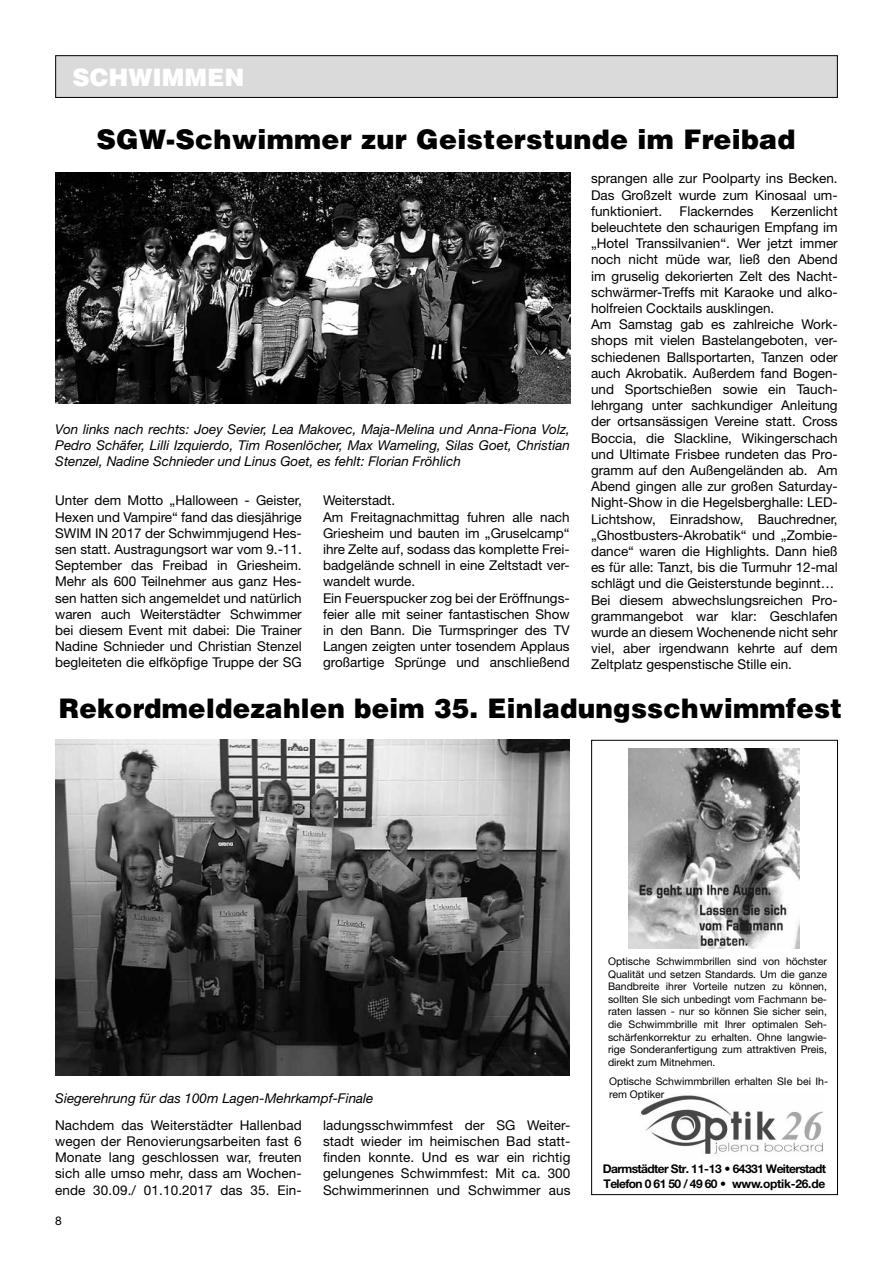
<style>
.page{position:relative;width:893px;height:1263px;background:#fff}
.page>*{position:absolute;margin:0;border:0;box-sizing:border-box;transform-origin:0 0}
.t1{font:900 27px "Helvetica";letter-spacing:.01em;color:#000}
.t2{font:900 24px "Helvetica";color:#fff}
.t3{font:13.5px/16.2px "Helvetica Neue";color:#000;text-align:justify}
.t4{font:italic 13.5px/16.2px "Helvetica Neue";color:#000;text-align:justify}
.t5{font:700 12px/15.8px "Helvetica Neue";letter-spacing:-.05em;color:#000}
.t6{font:12px "Helvetica Neue";color:#000}
.t7{font:10.5px/12.6px "Helvetica Neue";color:#000;text-align:justify}
</style>
<div class="page">
<div style="left:56px;top:56px;width:781px;height:41px;background:#dadada"></div>
<div style="left:55px;top:55px;width:783px;height:43px;border:1px solid #000"></div>
<img style="left:641px;top:1095px;width:182px;height:61px">
<div style="left:591px;top:740px;width:247px;height:455px;border:1px solid #000"></div>
<img style="left:628px;top:748px;width:172px;height:201px">
<img style="left:55px;top:173px;width:516px;height:230px">
<img style="left:55px;top:740px;width:515px;height:336px">
<h2 class="t2" style="left:72px;top:62px;width:173px">SCHWIMMEN</h2>
<h1 class="t1" style="left:96px;top:122px;width:701px">SGW-Schwimmer zur Geisterstunde im Freibad</h1>
<p class="t4" style="left:55px;top:421px;width:516px">Von links nach rechts: Joey Sevier, Lea Makovec, Maja-Melina und Anna-Fiona Volz, Pedro Schäfer, Lilli Izquierdo, Tim Rosenlöcher, Max Wameling, Silas Goet, Christian Stenzel, Nadine Schnieder und Linus Goet, es fehlt: Florian Fröhlich</p>
<p class="t3" style="left:323px;top:492px;width:248px;text-align:left">Weiterstadt.<br>Am Freitagnachmittag fuhren alle nach Griesheim und bauten im „Gruselcamp“ ihre Zelte auf, sodass das komplette Frei&shy;badgelände schnell in eine Zeltstadt ver&shy;wandelt wurde.<br>Ein Feuerspucker zog bei der Eröffnungs&shy;feier alle mit seiner fantastischen Show in den Bann. Die Turmspringer des TV Langen zeigten unter tosendem Applaus großartige Sprünge und anschließend</p>
<p class="t3" style="left:55px;top:492px;width:248px">Unter dem Motto „Halloween - Geister, Hexen und Vampire“ fand das diesjährige SWIM IN 2017 der Schwimmjugend Hes&shy;sen statt. Austragungsort war vom 9.-11.<br>September das Freibad in Griesheim.<br>Mehr als 600 Teilnehmer aus ganz Hes&shy;sen hatten sich angemeldet und natürlich waren auch Weiterstädter Schwimmer bei diesem Event mit dabei: Die Trainer Nadine Schnieder und Christian Stenzel begleiteten die elfköpfige Truppe der SG</p>
<p class="t3" style="left:591px;top:170px;width:248px">sprangen alle zur Poolparty ins Becken.<br>Das Großzelt wurde zum Kinosaal um&shy;funktioniert.</p>
<p class="t3" style="left:591px;top:203px;width:248px;text-align:left;text-indent:180px">Kerzenlicht beleuchtete den schaurigen Empfang im „Hotel Transsilvanien“. Wer jetzt immer noch nicht müde war, ließ den Abend im gruselig dekorierten Zelt des Nacht&shy;schwärmer-Treffs mit Karaoke und alko&shy;holfreien Cocktails ausklingen.<br>Am Samstag gab es zahlreiche Work&shy;shops mit vielen Bastelangeboten, ver&shy;schiedenen Ballsportarten, Tanzen oder auch Akrobatik. Außerdem fand Bogen&shy;und Sportschießen sowie ein Tauch&shy;lehrgang unter sachkundiger Anleitung der ortsansässigen Vereine statt. Cross Boccia, die Slackline, Wikingerschach und Ultimate Frisbee rundeten das Pro&shy;gramm auf den Außengeländen ab. Am Abend gingen alle zur großen Saturday-Night-Show in die Hegelsberghalle: LED-Lichtshow, Einradshow, Bauchredner, „Ghostbusters-Akrobatik“ und „Zombie&shy;dance“ waren die Highlights. Dann hieß es für alle: Tanzt, bis die Turmuhr 12-mal schlägt und die Geisterstunde beginnt… Bei diesem abwechslungsreichen Pro&shy;grammangebot war klar: Geschlafen wurde an diesem Wochenende nicht sehr viel, aber irgendwann kehrte auf dem Zeltplatz gespenstische Stille ein.</p>
<p class="t3" style="left:680px;top:203px;width:75px">Flackerndes</p>
<h1 class="t1" style="left:59px;top:690px;width:785px">Rekordmeldezahlen beim 35. Einladungsschwimmfest</h1>
<p class="t4" style="left:55px;top:1090px;width:320px">Siegerehrung für das 100m Lagen-Mehrkampf-Finale</p>
<p class="t3" style="left:323px;top:1117px;width:249px">ladungsschwimmfest der SG Weiter&shy;stadt wieder im heimischen Bad statt&shy;finden konnte. Und es war ein richtig gelungenes Schwimmfest: Mit ca. 300<br>Schwimmerinnen und Schwimmer aus</p>
<p class="t3" style="left:55px;top:1117px;width:248px">Nachdem das Weiterstädter Hallenbad wegen der Renovierungsarbeiten fast 6<br>Monate lang geschlossen war, freuten sich alle umso mehr, dass am Wochen&shy;ende 30.09./ 01.10.2017 das 35. Ein-</p>
<p class="t6" style="left:55px;top:1214px;width:8px">8</p>
<p class="t7" style="left:608px;top:955px;width:220px">Optische Schwimmbrillen sind von höchster Qualität und setzen Standards. Um die ganze Bandbreite ihrer Vorteile nutzen zu können, sollten SIe sich unbedingt vom Fachmann be&shy;raten lassen - nur so können Sie sicher sein, die Schwimmbrille mit Ihrer optimalen Seh&shy;schärfenkorrektur zu erhalten. Ohne langwie&shy;rige Sonderanfertigung zum attraktiven Preis, direkt zum Mitnehmen.</p>
<p class="t7" style="left:609px;top:1075px;width:220px">Optische Schwimmbrillen erhalten SIe bei Ih&shy;rem Optiker</p>
<p class="t5" style="left:603px;top:1160px;width:225px">Darmstädter Str. 11-13 • 64331 Weiterstadt<br>Telefon 0 61 50 / 49 60 • www.optik-26.de</p>
</div>
